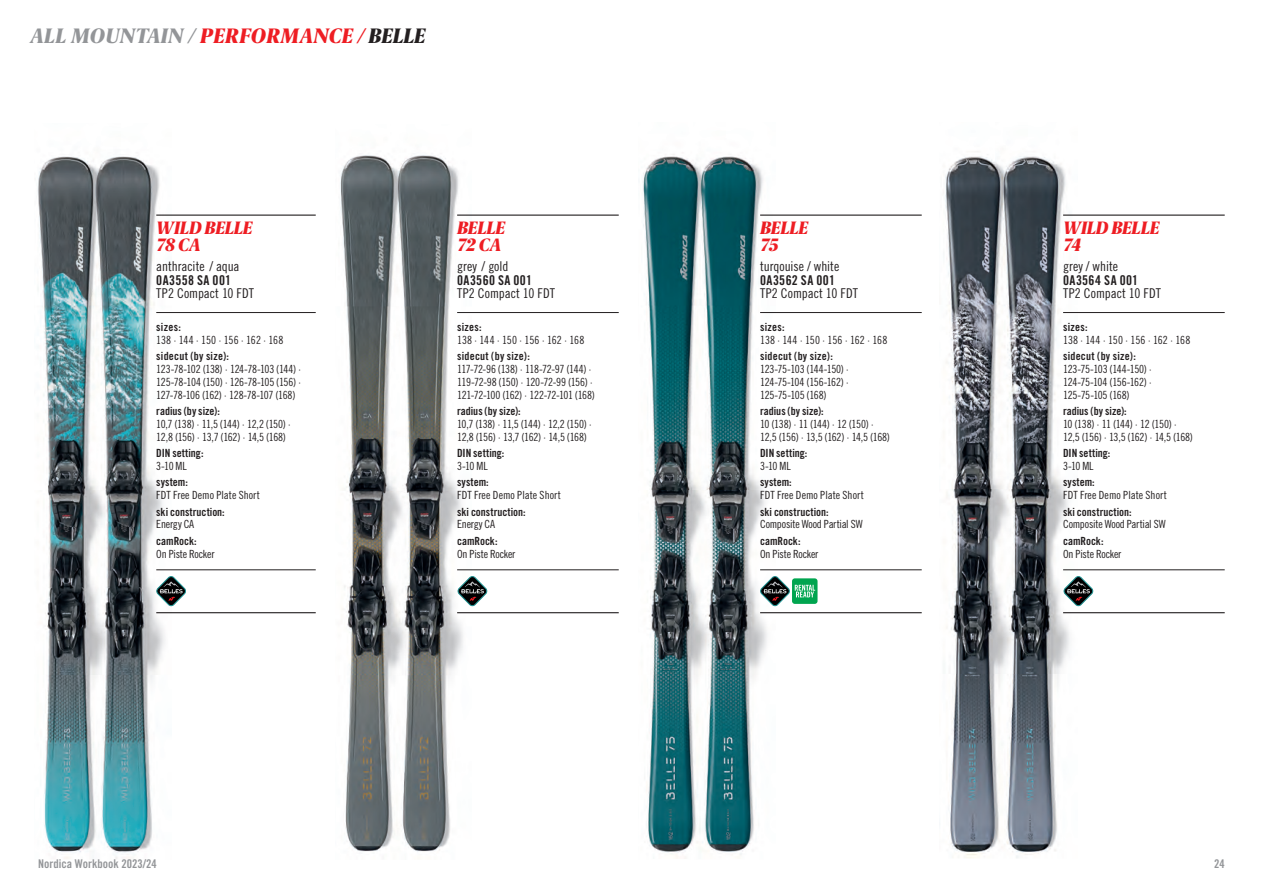
<style>
.page{position:relative;width:1263px;height:893px;background:#fff}
.page>*{position:absolute;margin:0;border:0;box-sizing:border-box;transform-origin:0 0}
.t1{font:italic 900 21px "Berlingske Serif Cn";letter-spacing:.015em;color:#939598}
.t2{font:italic 900 18px/16.5px "Berlingske Serif Cn";letter-spacing:-.02em;color:#ee1d23}
.t3{font:13.5px "Trade Gothic LT Std Cn 18";color:#231f20}
.t4{font:13.5px "Trade Gothic LT Std Bd Cn 20";letter-spacing:.03em;color:#231f20}
.t5{font:12px "Trade Gothic LT Std Bd Cn 20";color:#939598}
.t6{font:11.25px/12.8px "Trade Gothic LT Std Cn 18";letter-spacing:-.015em;color:#231f20;text-align:justify}
.t7{font:11.25px "Trade Gothic LT Std Bd Cn 20";letter-spacing:.005em;color:#231f20}
.t8{font:11.25px/12.8px "Trade Gothic LT Std Cn 18";letter-spacing:-.035em;color:#231f20}
.t9{font:11.25px "Trade Gothic LT Std Bd Cn 20";letter-spacing:.025em;color:#231f20}
.s1{color:#ee1d23}
.s2{color:#231f20}
</style>
<div class="page">
<hr style="left:156px;top:215px;width:160px;height:1px;background:#231f20">
<hr style="left:457px;top:215px;width:162px;height:1px;background:#231f20">
<hr style="left:156px;top:312px;width:160px;height:1px;background:#231f20">
<hr style="left:156px;top:570px;width:160px;height:1px;background:#231f20">
<hr style="left:156px;top:612px;width:160px;height:1px;background:#231f20">
<svg style="left:171px;top:576px;width:15px;height:30px"></svg>
<hr style="left:457px;top:312px;width:162px;height:1px;background:#231f20">
<hr style="left:457px;top:570px;width:162px;height:1px;background:#231f20">
<hr style="left:457px;top:612px;width:162px;height:1px;background:#231f20">
<svg style="left:472px;top:576px;width:15px;height:30px"></svg>
<hr style="left:760px;top:215px;width:162px;height:1px;background:#231f20">
<hr style="left:760px;top:312px;width:162px;height:1px;background:#231f20">
<hr style="left:760px;top:570px;width:162px;height:1px;background:#231f20">
<hr style="left:760px;top:612px;width:162px;height:1px;background:#231f20">
<div style="left:792px;top:578px;width:25px;height:26px;background:#00a54f;border-radius:3px"></div>
<svg style="left:776px;top:576px;width:39px;height:30px"></svg>
<hr style="left:1063px;top:215px;width:162px;height:1px;background:#231f20">
<hr style="left:1063px;top:312px;width:162px;height:1px;background:#231f20">
<hr style="left:1063px;top:570px;width:162px;height:1px;background:#231f20">
<hr style="left:1063px;top:612px;width:162px;height:1px;background:#231f20">
<svg style="left:1078px;top:576px;width:15px;height:30px"></svg>
<img style="left:121px;top:156px;width:50px;height:702px">
<img style="left:422px;top:155px;width:50px;height:697px">
<img style="left:725px;top:156px;width:51px;height:699px">
<img style="left:1027px;top:156px;width:51px;height:699px">
<img style="left:37px;top:156px;width:84px;height:703px">
<img style="left:340px;top:155px;width:82px;height:697px">
<img style="left:643px;top:154px;width:82px;height:704px">
<img style="left:945px;top:151px;width:82px;height:707px">
<h1 class="t1" style="left:30px;top:21px;width:397px">ALL MOUNTAIN / <span class="s1">PERFORMANCE /</span> <span class="s2">BELLE</span></h1>
<h2 class="t2" style="left:156px;top:220px;width:98px">WILD BELLE<br>78 CA</h2>
<h2 class="t2" style="left:457px;top:220px;width:50px">BELLE<br>72 CA</h2>
<p class="t3" style="left:156px;top:258px;width:85px">anthracite / aqua</p>
<p class="t4" style="left:156px;top:272px;width:76px">0A3558 SA 001</p>
<p class="t3" style="left:156px;top:285px;width:99px">TP2 Compact 10 FDT</p>
<p class="t7" style="left:156px;top:320px;width:26px">sizes:</p>
<p class="t6" style="left:156px;top:333px;width:129px">138 · 144 · 150 · 156 · 162 · 168</p>
<p class="t9" style="left:156px;top:349px;width:74px">sidecut (by size):</p>
<p class="t6" style="left:156px;top:363px;width:146px">123-78-102 (138) · 124-78-103 (144) · 125-78-104 (150) · 126-78-105 (156) · 127-78-106 (162) · 128-78-107 (168)</p>
<p class="t7" style="left:156px;top:404px;width:65px">radius (by size):</p>
<p class="t8" style="left:156px;top:417px;width:136px">10,7 (138) · 11,5 (144) · 12,2 (150) ·<br>12,8 (156) · 13,7 (162) · 14,5 (168)</p>
<p class="t7" style="left:156px;top:446px;width:49px">DIN setting:</p>
<p class="t6" style="left:156px;top:459px;width:32px">3-10 ML</p>
<p class="t7" style="left:156px;top:475px;width:33px">system:</p>
<p class="t6" style="left:156px;top:489px;width:105px">FDT Free Demo Plate Short</p>
<p class="t7" style="left:156px;top:505px;width:70px">ski construction:</p>
<p class="t6" style="left:156px;top:518px;width:40px">Energy CA</p>
<p class="t7" style="left:156px;top:534px;width:42px">camRock:</p>
<p class="t6" style="left:156px;top:547px;width:60px">On Piste Rocker</p>
<p class="t3" style="left:457px;top:258px;width:53px">grey / gold</p>
<p class="t4" style="left:457px;top:272px;width:76px">0A3560 SA 001</p>
<p class="t3" style="left:457px;top:285px;width:99px">TP2 Compact 10 FDT</p>
<p class="t7" style="left:457px;top:320px;width:26px">sizes:</p>
<p class="t6" style="left:457px;top:333px;width:129px">138 · 144 · 150 · 156 · 162 · 168</p>
<p class="t9" style="left:457px;top:349px;width:74px">sidecut (by size):</p>
<p class="t6" style="left:457px;top:363px;width:139px;text-align:left">117-72-96 (138) · 118-72-97 (144) ·<br>119-72-98 (150) · 120-72-99 (156) ·<br>121-72-100 (162) · 122-72-101 (168)</p>
<p class="t7" style="left:457px;top:404px;width:65px">radius (by size):</p>
<p class="t8" style="left:457px;top:417px;width:136px">10,7 (138) · 11,5 (144) · 12,2 (150) ·<br>12,8 (156) · 13,7 (162) · 14,5 (168)</p>
<p class="t7" style="left:457px;top:446px;width:49px">DIN setting:</p>
<p class="t6" style="left:457px;top:459px;width:32px">3-10 ML</p>
<p class="t7" style="left:457px;top:475px;width:33px">system:</p>
<p class="t6" style="left:457px;top:489px;width:105px">FDT Free Demo Plate Short</p>
<p class="t7" style="left:457px;top:505px;width:70px">ski construction:</p>
<p class="t6" style="left:457px;top:518px;width:40px">Energy CA</p>
<p class="t7" style="left:457px;top:534px;width:42px">camRock:</p>
<p class="t6" style="left:457px;top:547px;width:60px">On Piste Rocker</p>
<h2 class="t2" style="left:760px;top:220px;width:50px">BELLE<br>75</h2>
<p class="t3" style="left:760px;top:258px;width:81px">turqouise / white</p>
<p class="t4" style="left:760px;top:272px;width:76px">0A3562 SA 001</p>
<p class="t3" style="left:760px;top:285px;width:99px">TP2 Compact 10 FDT</p>
<p class="t7" style="left:760px;top:320px;width:26px">sizes:</p>
<p class="t6" style="left:760px;top:333px;width:129px">138 · 144 · 150 · 156 · 162 · 168</p>
<p class="t9" style="left:760px;top:349px;width:74px">sidecut (by size):</p>
<p class="t6" style="left:760px;top:363px;width:90px">123-75-103 (144-150) · 124-75-104 (156-162) · 125-75-105 (168)</p>
<p class="t7" style="left:760px;top:404px;width:65px">radius (by size):</p>
<p class="t8" style="left:760px;top:417px;width:131px">10 (138) · 11 (144) · 12 (150) ·<br>12,5 (156) · 13,5 (162) · 14,5 (168)</p>
<p class="t7" style="left:760px;top:446px;width:49px">DIN setting:</p>
<p class="t6" style="left:760px;top:459px;width:32px">3-10 ML</p>
<p class="t7" style="left:760px;top:475px;width:33px">system:</p>
<p class="t6" style="left:760px;top:489px;width:105px">FDT Free Demo Plate Short</p>
<p class="t7" style="left:760px;top:505px;width:70px">ski construction:</p>
<p class="t6" style="left:760px;top:518px;width:104px">Composite Wood Partial SW</p>
<p class="t7" style="left:760px;top:534px;width:42px">camRock:</p>
<p class="t6" style="left:760px;top:547px;width:60px">On Piste Rocker</p>
<h2 class="t2" style="left:1063px;top:220px;width:98px">WILD BELLE<br>74</h2>
<p class="t3" style="left:1063px;top:258px;width:56px">grey / white</p>
<p class="t4" style="left:1063px;top:272px;width:77px">0A3564 SA 001</p>
<p class="t3" style="left:1063px;top:285px;width:99px">TP2 Compact 10 FDT</p>
<p class="t7" style="left:1063px;top:320px;width:26px">sizes:</p>
<p class="t6" style="left:1063px;top:333px;width:129px">138 · 144 · 150 · 156 · 162 · 168</p>
<p class="t9" style="left:1063px;top:349px;width:74px">sidecut (by size):</p>
<p class="t6" style="left:1063px;top:363px;width:90px">123-75-103 (144-150) · 124-75-104 (156-162) · 125-75-105 (168)</p>
<p class="t7" style="left:1063px;top:404px;width:65px">radius (by size):</p>
<p class="t8" style="left:1063px;top:417px;width:131px">10 (138) · 11 (144) · 12 (150) ·<br>12,5 (156) · 13,5 (162) · 14,5 (168)</p>
<p class="t7" style="left:1063px;top:446px;width:49px">DIN setting:</p>
<p class="t6" style="left:1063px;top:459px;width:32px">3-10 ML</p>
<p class="t7" style="left:1063px;top:475px;width:33px">system:</p>
<p class="t6" style="left:1063px;top:489px;width:105px">FDT Free Demo Plate Short</p>
<p class="t7" style="left:1063px;top:505px;width:70px">ski construction:</p>
<p class="t6" style="left:1063px;top:518px;width:104px">Composite Wood Partial SW</p>
<p class="t7" style="left:1063px;top:534px;width:42px">camRock:</p>
<p class="t6" style="left:1063px;top:547px;width:60px">On Piste Rocker</p>
<p class="t5" style="left:38px;top:856px;width:120px">Nordica Workbook 2023/24</p>
<p class="t5" style="left:1214px;top:856px;width:12px">24</p>
</div>
